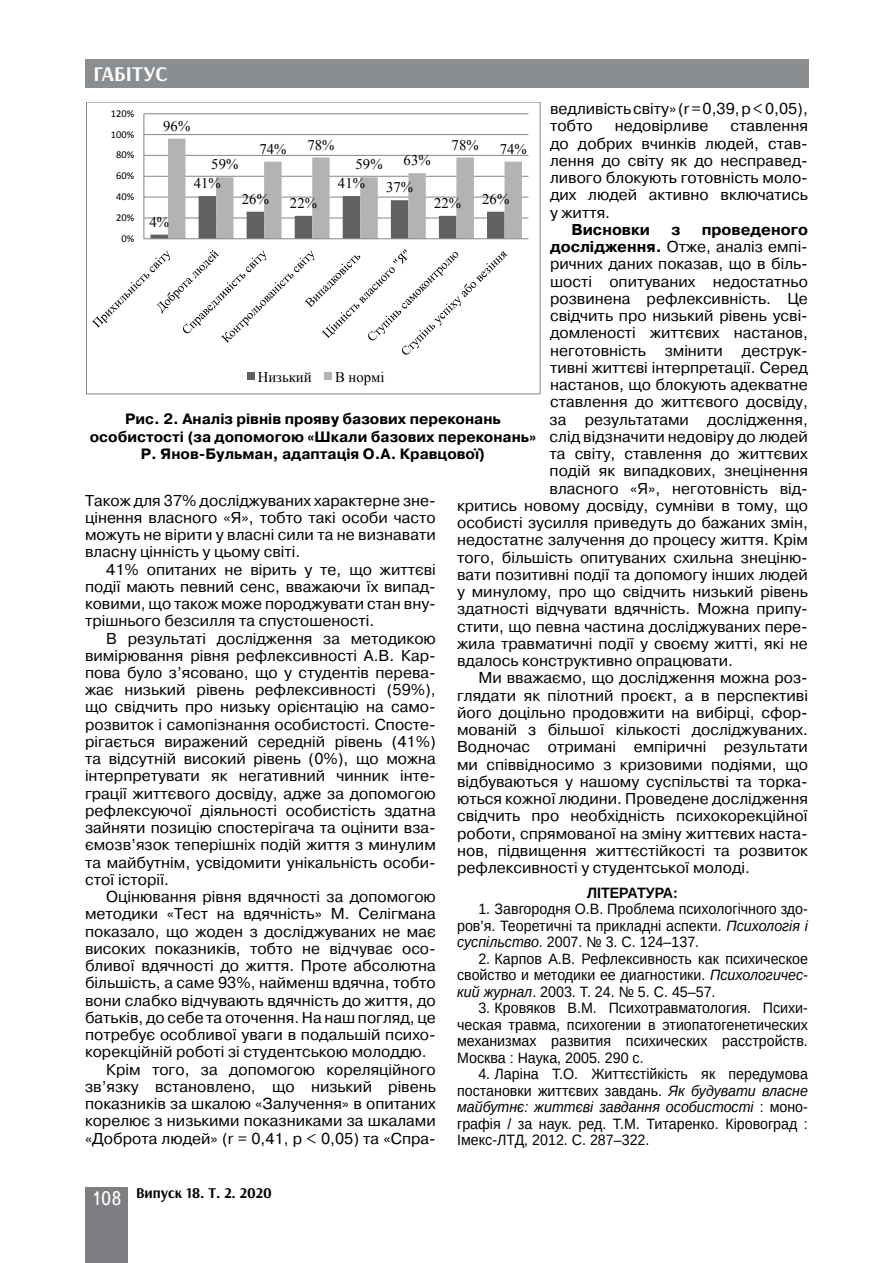
<style>
.page{position:relative;width:893px;height:1263px;background:#fff}
.page>*{position:absolute;margin:0;border:0;box-sizing:border-box;transform-origin:0 0}
.t1{font:700 21px "Arsenal";color:#fff}
.t2{font:15.75px/17.2px "Pragmatica C";color:#000;text-align:justify}
.t3{font:700 15.75px "Pragmatica C";color:#000}
.t4{font:15px/16.5px "Arimo";color:#000;text-align:justify;scale:.95 1}
.t5{font:700 15px/17.2px "Pragmatica C";color:#000;text-align:center}
.t6{font:700 15px "Arsenal";color:#000}
.t7{font:700 15px "Arimo";color:#000;scale:.95 1}
.t8{font:14.7px "Times New Roman";letter-spacing:.005em;color:#000}
.t9{font:10.5px "Calibri";color:#000}
.s1{font-weight:700}
.s2{font-style:italic}
.s3{font-family:"Ukrainian Text";font-weight:400;font-size:19.5px;color:#fff}
</style>
<div class="page">
<div style="left:85px;top:59px;width:723px;height:29px;background:#8b8e90"></div>
<div style="left:85px;top:1186px;width:43px;height:76px;background:#7d7e81"></div>
<hr style="left:144px;top:218px;width:384px;height:1px;background:#868686">
<hr style="left:144px;top:197px;width:384px;height:1px;background:#868686">
<hr style="left:144px;top:176px;width:384px;height:1px;background:#868686">
<hr style="left:144px;top:155px;width:384px;height:1px;background:#868686">
<hr style="left:144px;top:134px;width:384px;height:1px;background:#868686">
<hr style="left:144px;top:113px;width:384px;height:1px;background:#868686">
<svg style="left:150px;top:139px;width:372px;height:99px"></svg>
<hr style="left:144px;top:114px;width:1px;height:125px;background:#868686">
<hr style="left:144px;top:238px;width:384px;height:1px;background:#868686">
<svg style="left:92px;top:249px;width:415px;height:106px"></svg>
<div style="left:247px;top:373px;width:7px;height:7px;background:#616161"></div>
<div style="left:324px;top:373px;width:8px;height:7px;background:#b3b3b3"></div>
<div style="left:86px;top:102px;width:454px;height:292px;border:1px solid #868686"></div>
<h1 class="t1" style="left:94px;top:61px;width:76px">ГАБІТУС</h1>
<p class="t2" style="left:550px;top:100px;width:259px">ведливість світу» (r = 0,39, p &lt; 0,05), тобто</p>
<p class="t9" style="left:111px;top:107px;width:25px">120%</p>
<p class="t2" style="left:615px;top:118px;width:95px">недовірливе</p>
<p class="t8" style="left:163px;top:116px;width:29px">96%</p>
<p class="t2" style="left:550px;top:118px;width:259px;text-indent:180px">ставлення до добрих вчинків людей, став&shy;лення до світу як до несправед&shy;ливого блокують готовність моло&shy;дих людей активно включатись у життя.</p>
<p class="t3" style="left:571px;top:221px;width:80px">Висновки</p>
<p class="t3" style="left:671px;top:221px;width:10px">з</p>
<p class="t3" style="left:702px;top:221px;width:108px">проведеного</p>
<p class="t2" style="left:550px;top:238px;width:259px"><span class="s1">дослідження.</span> Отже, аналіз емпі-</p>
<p class="t2" style="left:550px;top:256px;width:259px">ричних даних показав, що в біль-</p>
<p class="t2" style="left:550px;top:273px;width:259px">шості опитуваних недостатньо</p>
<p class="t2" style="left:550px;top:290px;width:259px">розвинена рефлексивність. Це</p>
<p class="t2" style="left:550px;top:307px;width:259px">свідчить про низький рівень усві-</p>
<p class="t2" style="left:550px;top:325px;width:259px">домленості життєвих настанов,</p>
<p class="t2" style="left:550px;top:342px;width:259px">неготовність змінити деструк-</p>
<p class="t2" style="left:550px;top:359px;width:259px">тивні життєві інтерпретації. Серед</p>
<p class="t2" style="left:550px;top:376px;width:259px">настанов, що блокують адекватне</p>
<p class="t2" style="left:550px;top:394px;width:259px">ставлення до життєвого досвіду,</p>
<p class="t2" style="left:550px;top:411px;width:260px">за результатами дослідження,</p>
<p class="t2" style="left:550px;top:428px;width:260px">слід відзначити недовіру до людей</p>
<p class="t2" style="left:550px;top:445px;width:260px">та світу, ставлення до життєвих</p>
<p class="t2" style="left:550px;top:463px;width:260px">подій як випадкових, знецінення</p>
<p class="t2" style="left:550px;top:480px;width:260px">власного «Я», неготовність від-</p>
<p class="t2" style="left:457px;top:497px;width:352px">критись новому досвіду, сумніви в тому, що</p>
<p class="t2" style="left:457px;top:514px;width:352px">особисті зусилля приведуть до бажаних змін,</p>
<p class="t2" style="left:457px;top:532px;width:352px">недостатнє залучення до процесу життя. Крім</p>
<p class="t2" style="left:457px;top:549px;width:352px">того, більшість опитуваних схильна знеціню-</p>
<p class="t2" style="left:457px;top:566px;width:352px">вати позитивні події та допомогу інших людей</p>
<p class="t2" style="left:457px;top:583px;width:352px">у минулому, про що свідчить низький рівень</p>
<p class="t2" style="left:457px;top:601px;width:352px">здатності відчувати вдячність. Можна припу-</p>
<p class="t2" style="left:457px;top:618px;width:352px">стити, що певна частина досліджуваних пере-</p>
<p class="t2" style="left:457px;top:635px;width:352px">жила травматичні події у своєму житті, які не</p>
<p class="t2" style="left:457px;top:652px;width:277px">вдалось конструктивно опрацювати.</p>
<p class="t2" style="left:478px;top:669px;width:331px">Ми вважаємо, що дослідження можна роз-</p>
<p class="t2" style="left:457px;top:687px;width:352px">глядати як пілотний проєкт, а в перспективі</p>
<p class="t2" style="left:457px;top:704px;width:352px">його доцільно продовжити на вибірці, сфор-</p>
<p class="t2" style="left:457px;top:721px;width:352px">мованій з більшої кількості досліджуваних.</p>
<p class="t2" style="left:457px;top:738px;width:352px">Водночас отримані емпіричні результати</p>
<p class="t2" style="left:457px;top:756px;width:352px">ми співвідносимо з кризовими подіями, що</p>
<p class="t2" style="left:457px;top:773px;width:352px">відбуваються у нашому суспільстві та торка-</p>
<p class="t2" style="left:457px;top:790px;width:352px">ються кожної людини. Проведене дослідження</p>
<p class="t2" style="left:457px;top:807px;width:352px">свідчить про необхідність психокорекційної</p>
<p class="t2" style="left:457px;top:825px;width:352px">роботи, спрямованої на зміну життєвих наста-</p>
<p class="t2" style="left:457px;top:842px;width:352px">нов, підвищення життєстійкості та розвиток</p>
<p class="t2" style="left:457px;top:859px;width:294px">рефлексивності у студентської молоді.</p>
<p class="t7" style="left:587px;top:882px;width:97px">ЛІТЕРАТУРА:</p>
<p class="t4" style="left:457px;top:901px;width:371px;text-indent:21px">1. Завгородня О.В. Проблема психологічного здо&shy;ров’я. Теоретичні та прикладні аспекти. <span class="s2">Психологія і суспільство</span>. 2007. № 3. С. 124–137.</p>
<p class="t4" style="left:457px;top:950px;width:371px;text-indent:21px">2. Карпов А.В. Рефлексивность как психическое свойство и методики ее диагностики. <span class="s2">Психологичес&shy;кий журнал</span>. 2003. Т. 24. № 5. С. 45–57.</p>
<p class="t4" style="left:457px;top:1000px;width:371px;text-indent:21px">3. Кровяков В.М. Психотравматология. Психи&shy;ческая травма, психогении в этиопатогенетических механизмах развития психических расстройств.<br>Москва : Наука, 2005. 290 с.</p>
<p class="t4" style="left:457px;top:1066px;width:371px;text-indent:21px">4. Ларіна Т.О. Життєстійкість як передумова постановки життєвих завдань. <span class="s2">Як будувати власне майбутнє: життєві завдання особистості</span> : моно&shy;графія / за наук. ред. Т.М. Титаренко. Кіровоград :<br>Імекс-ЛТД, 2012. С. 287–322.</p>
<p class="t9" style="left:111px;top:127px;width:25px">100%</p>
<p class="t8" style="left:259px;top:139px;width:29px">74%</p>
<p class="t8" style="left:307px;top:135px;width:29px">78%</p>
<p class="t8" style="left:452px;top:135px;width:29px">78%</p>
<p class="t8" style="left:500px;top:139px;width:29px">74%</p>
<p class="t9" style="left:116px;top:148px;width:20px">80%</p>
<p class="t8" style="left:355px;top:155px;width:29px">59%</p>
<p class="t8" style="left:404px;top:150px;width:29px">63%</p>
<p class="t8" style="left:211px;top:155px;width:29px">59%</p>
<p class="t9" style="left:116px;top:169px;width:20px">60%</p>
<p class="t8" style="left:194px;top:173px;width:29px">41%</p>
<p class="t8" style="left:338px;top:173px;width:29px">41%</p>
<p class="t8" style="left:386px;top:178px;width:29px">37%</p>
<p class="t9" style="left:116px;top:190px;width:20px">40%</p>
<p class="t8" style="left:242px;top:189px;width:29px">26%</p>
<p class="t8" style="left:290px;top:193px;width:29px">22%</p>
<p class="t8" style="left:434px;top:193px;width:29px">22%</p>
<p class="t8" style="left:482px;top:189px;width:29px">26%</p>
<p class="t9" style="left:116px;top:211px;width:20px">20%</p>
<p class="t8" style="left:149px;top:212px;width:21px">4%</p>
<p class="t9" style="left:121px;top:232px;width:14px">0%</p>
<p class="t8" style="left:258px;top:367px;width:55px">Низький</p>
<p class="t8" style="left:335px;top:367px;width:51px">В нормі</p>
<p class="t5" style="left:90px;top:411px;width:448px">Рис. 2. Аналіз рівнів прояву базових переконань особистості (за допомогою «Шкали базових переконань»<br>Р. Янов-Бульман, адаптація О.А. Кравцової)</p>
<p class="t2" style="left:85px;top:492px;width:352px">Також для 37% досліджуваних характерне зне&shy;цінення власного «Я», тобто такі особи часто можуть не вірити у власні сили та не визнавати власну цінність у цьому світі.</p>
<p class="t2" style="left:85px;top:561px;width:352px;text-indent:21px">41% опитаних не вірить у те, що життєві події мають певний сенс, вважаючи їх випад&shy;ковими, що також може породжувати стан вну&shy;трішнього безсилля та спустошеності.</p>
<p class="t2" style="left:85px;top:630px;width:352px;text-indent:21px">В результаті дослідження за методикою вимірювання рівня рефлексивності А.В. Кар&shy;пова було з’ясовано, що у студентів перева&shy;жає низький рівень рефлексивності (59%), що свідчить про низьку орієнтацію на само&shy;розвиток і самопізнання особистості. Спосте&shy;рігається виражений середній рівень (41%) та відсутній високий рівень (0%), що можна інтерпретувати як негативний чинник інте&shy;грації життєвого досвіду, адже за допомогою рефлексуючої діяльності особистість здатна зайняти позицію спостерігача та оцінити вза&shy;ємозв’язок теперішніх подій життя з минулим та майбутнім, усвідомити унікальність особи&shy;стої історії.</p>
<p class="t2" style="left:106px;top:888px;width:331px">Оцінювання рівня вдячності за допомогою</p>
<p class="t2" style="left:85px;top:906px;width:352px">методики «Тест на вдячність» М. Селігмана</p>
<p class="t2" style="left:85px;top:923px;width:352px">показало, що жоден з досліджуваних не має</p>
<p class="t2" style="left:85px;top:940px;width:352px">високих показників, тобто не відчуває осо-</p>
<p class="t2" style="left:85px;top:957px;width:352px">бливої вдячності до життя. Проте абсолютна</p>
<p class="t2" style="left:85px;top:975px;width:352px">більшість, а саме 93%, найменш вдячна, тобто</p>
<p class="t2" style="left:85px;top:992px;width:352px">вони слабко відчувають вдячність до життя, до</p>
<p class="t2" style="left:85px;top:1009px;width:352px">батьків, до себе та оточення. На наш погляд, це</p>
<p class="t2" style="left:85px;top:1026px;width:352px">потребує особливої уваги в подальшій психо-</p>
<p class="t2" style="left:85px;top:1044px;width:343px">корекційній роботі зі студентською молоддю.</p>
<p class="t2" style="left:106px;top:1061px;width:331px">Крім того, за допомогою кореляційного</p>
<p class="t2" style="left:85px;top:1078px;width:352px">зв’язку встановлено, що низький рівень</p>
<p class="t2" style="left:85px;top:1095px;width:352px">показників за шкалою «Залучення» в опитаних</p>
<p class="t2" style="left:85px;top:1113px;width:352px">корелює з низькими показниками за шкалами</p>
<p class="t2" style="left:85px;top:1130px;width:352px">«Доброта людей» (r = 0,41, p &lt; 0,05) та «Спра-</p>
<p class="t6" style="left:91px;top:1183px;width:182px"><span class="s3">108</span> Випуск 18. Т. 2. 2020</p>
</div>
